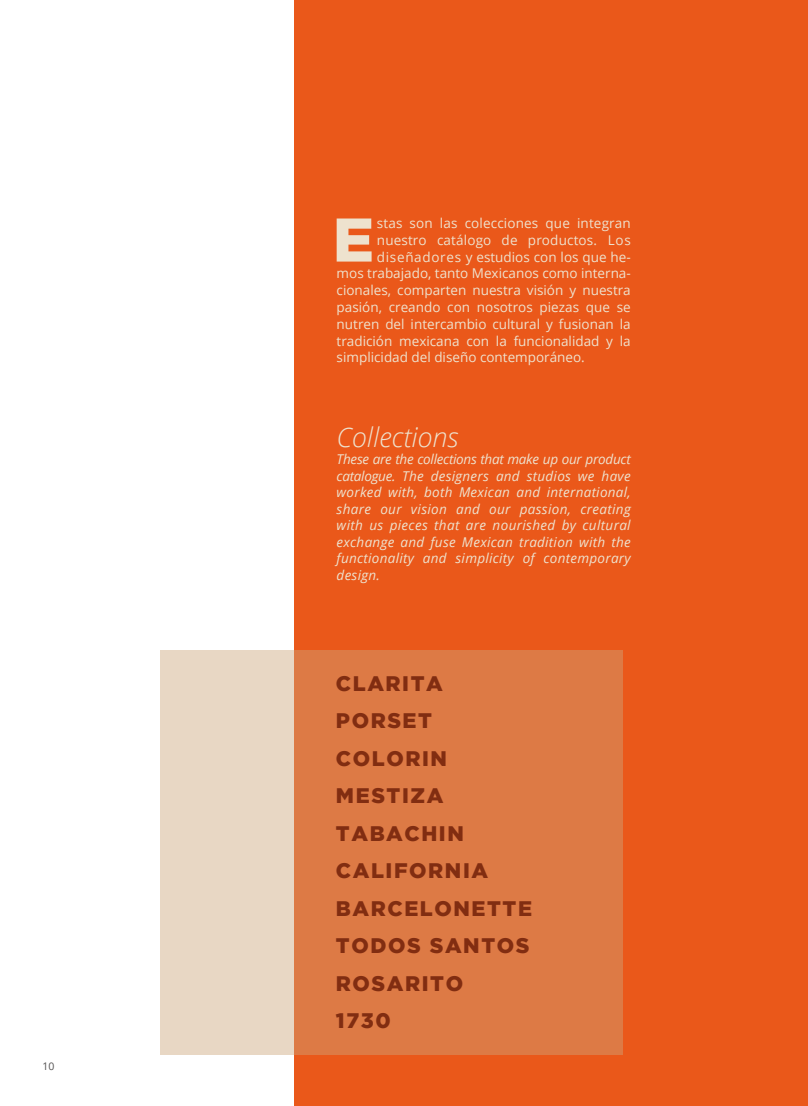
<style>
.page{position:relative;width:808px;height:1106px;background:#fff}
.page>*{position:absolute;margin:0;border:0;box-sizing:border-box;transform-origin:0 0}
.t1{font:900 61.5px "Gotham HTF";color:#eee2ce}
.t2{font:italic 300 27px "Open Sans";color:#eee2ce}
.t3{font:900 21px/37.5px "Gotham HTF";letter-spacing:.075em;color:#812d11}
.t4{font:13.5px "Open Sans";color:#eee2ce}
.t5{font:italic 13.5px/16.5px "Open Sans";letter-spacing:.02em;color:#eee2ce;text-align:justify}
.t6{font:10.5px "Open Sans";color:#555454}
</style>
<div class="page">
<div style="left:295px;top:0;width:513px;height:1106px;background:#ea581a"></div>
<svg style="left:160px;top:650px;width:463px;height:404px;background:#e09469"></svg>
<p class="t6" style="left:43px;top:1059px;width:14px">10</p>
<h1 class="t1" style="left:333px;top:204px;width:43px">E</h1>
<p class="t4" style="left:377px;top:214px;width:255px">stas son las colecciones que integran</p>
<p class="t4" style="left:377px;top:231px;width:255px">nuestro catálogo de productos. Los</p>
<p class="t4" style="left:377px;top:247px;width:255px">diseñadores y estudios con los que he-</p>
<p class="t4" style="left:337px;top:264px;width:296px">mos trabajado, tanto Mexicanos como interna-</p>
<p class="t4" style="left:337px;top:281px;width:296px">cionales, comparten nuestra visión y nuestra</p>
<p class="t4" style="left:337px;top:298px;width:296px">pasión, creando con nosotros piezas que se</p>
<p class="t4" style="left:337px;top:314px;width:296px">nutren del intercambio cultural y fusionan la</p>
<p class="t4" style="left:337px;top:331px;width:296px">tradición mexicana con la funcionalidad y la</p>
<p class="t4" style="left:337px;top:348px;width:250px">simplicidad del diseño contemporáneo.</p>
<h2 class="t2" style="left:337px;top:418px;width:123px">Collections</h2>
<p class="t5" style="left:337px;top:450px;width:296px">These are the collections that make up our product catalogue. The designers and studios we have worked with, both Mexican and international, share our vision and our passion, creating with us pieces that are nourished by cultural exchange and fuse Mexican tradition with the functionality and simplicity of contemporary design.</p>
<h3 class="t3" style="left:336px;top:664px;width:198px">CLARITA<br>PORSET<br>COLORIN<br>MESTIZA<br>TABACHIN<br>CALIFORNIA<br>BARCELONETTE<br>TODOS SANTOS<br>ROSARITO<br>1730</h3>
</div>
